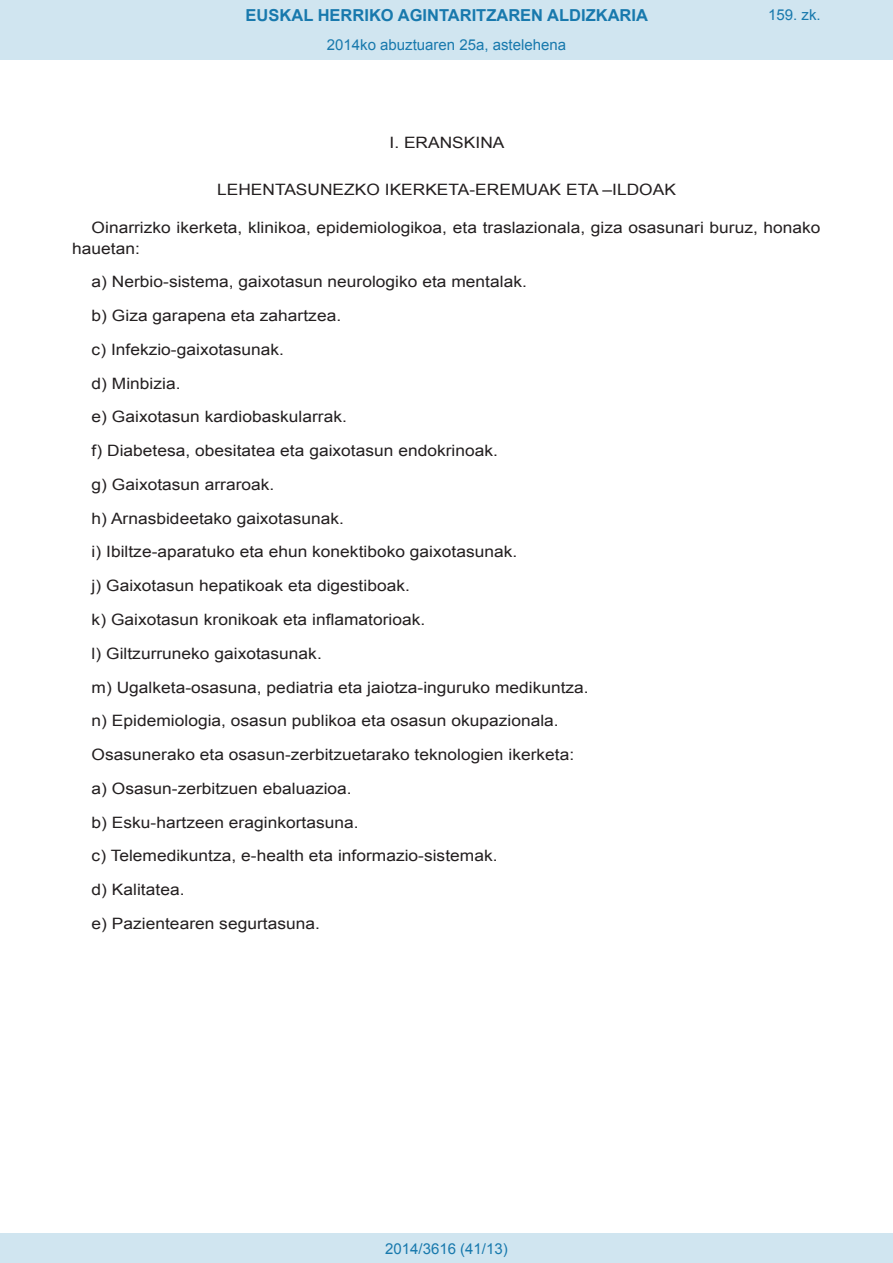
<style>
.page{position:relative;width:893px;height:1263px;background:#fff}
.page>*{position:absolute;margin:0;border:0;box-sizing:border-box;transform-origin:0 0}
.t1{font:700 16.5px "Arial";color:#1879ad}
.BOPVDetalle{font:15.6px/21px "Arial";color:#231f20;scale:1.11 1}
.BOPVClave{font:15.6px "Arial";color:#231f20;scale:1.11 1}
.Paginacion_Centro{font:15px "Arial";color:#1879ad}
</style>
<div class="page">
<div style="left:0;top:0;width:893px;height:60px;background:#d0e5f0"></div>
<div style="left:0;top:1233px;width:893px;height:30px;background:#d0e5f0"></div>
<p class="t1" style="left:246px;top:4px;width:404px">EUSKAL HERRIKO AGINTARITZAREN ALDIZKARIA</p>
<p class="Paginacion_Centro" style="left:327px;top:35px;width:241px">2014ko abuztuaren 25a, astelehena</p>
<p class="Paginacion_Centro" style="left:768px;top:5px;width:54px">159. zk.</p>
<p class="BOPVClave" style="left:389px;top:132px;width:105px">I. ERANSKINA</p>
<p class="BOPVClave" style="left:217px;top:179px;width:415px">LEHENTASUNEZKO IKERKETA-EREMUAK ETA –ILDOAK</p>
<p class="BOPVDetalle" style="left:72px;top:217px;width:676px;text-indent:19px">Oinarrizko ikerketa, klinikoa, epidemiologikoa, eta traslazionala, giza osasunari buruz, honako hauetan:</p>
<p class="BOPVDetalle" style="left:92px;top:272px;width:394px">a) Nerbio-sistema, gaixotasun neurologiko eta mentalak.</p>
<p class="BOPVDetalle" style="left:92px;top:305px;width:226px">b) Giza garapena eta zahartzea.</p>
<p class="BOPVDetalle" style="left:92px;top:339px;width:175px">c) Infekzio-gaixotasunak.</p>
<p class="BOPVDetalle" style="left:92px;top:373px;width:82px">d) Minbizia.</p>
<p class="BOPVDetalle" style="left:92px;top:407px;width:231px">e) Gaixotasun kardiobaskularrak.</p>
<p class="BOPVDetalle" style="left:92px;top:440px;width:367px">f) Diabetesa, obesitatea eta gaixotasun endokrinoak.</p>
<p class="BOPVDetalle" style="left:92px;top:474px;width:166px">g) Gaixotasun arraroak.</p>
<p class="BOPVDetalle" style="left:92px;top:508px;width:229px">h) Arnasbideetako gaixotasunak.</p>
<p class="BOPVDetalle" style="left:92px;top:542px;width:385px">i) Ibiltze-aparatuko eta ehun konektiboko gaixotasunak.</p>
<p class="BOPVDetalle" style="left:92px;top:575px;width:288px">j) Gaixotasun hepatikoak eta digestiboak.</p>
<p class="BOPVDetalle" style="left:92px;top:609px;width:302px">k) Gaixotasun kronikoak eta inflamatorioak.</p>
<p class="BOPVDetalle" style="left:92px;top:643px;width:209px">l) Giltzurruneko gaixotasunak.</p>
<p class="BOPVDetalle" style="left:92px;top:677px;width:449px">m) Ugalketa-osasuna, pediatria eta jaiotza-inguruko medikuntza.</p>
<p class="BOPVDetalle" style="left:92px;top:710px;width:422px">n) Epidemiologia, osasun publikoa eta osasun okupazionala.</p>
<p class="BOPVDetalle" style="left:92px;top:744px;width:436px">Osasunerako eta osasun-zerbitzuetarako teknologien ikerketa:</p>
<p class="BOPVDetalle" style="left:92px;top:778px;width:236px">a) Osasun-zerbitzuen ebaluazioa.</p>
<p class="BOPVDetalle" style="left:92px;top:812px;width:242px">b) Esku-hartzeen eraginkortasuna.</p>
<p class="BOPVDetalle" style="left:92px;top:845px;width:367px">c) Telemedikuntza, e-health eta informazio-sistemak.</p>
<p class="BOPVDetalle" style="left:92px;top:879px;width:85px">d) Kalitatea.</p>
<p class="BOPVDetalle" style="left:92px;top:913px;width:207px">e) Pazientearen segurtasuna.</p>
<p class="Paginacion_Centro" style="left:385px;top:1238px;width:124px">2014/3616 (41/13)</p>
</div>
